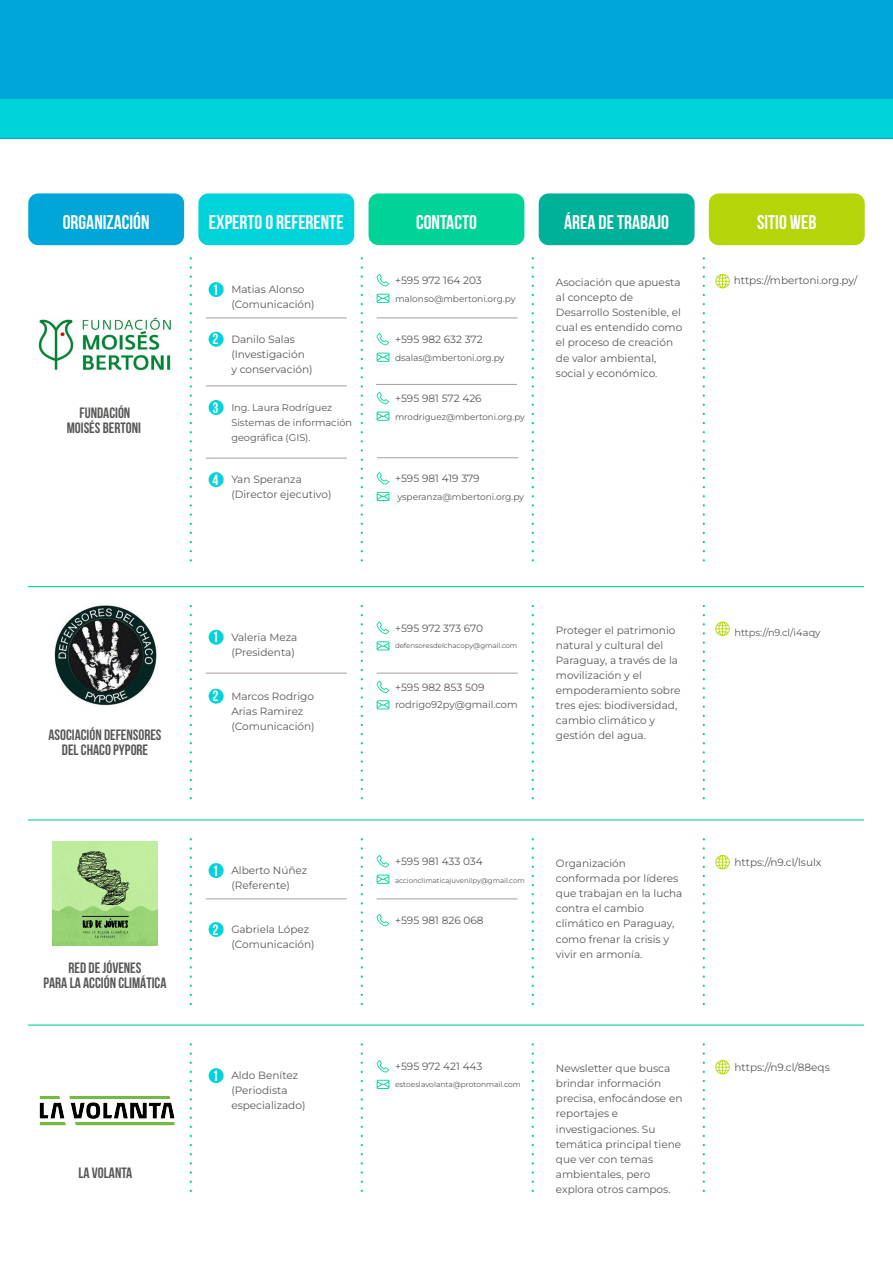
<style>
.page{position:relative;width:893px;height:1263px;background:#fff}
.page>*{position:absolute;margin:0;border:0;box-sizing:border-box;transform-origin:0 0}
.t1{font:700 19.8px "Bebas Neue";color:#fff}
.t2{font:700 15px/15px "Bebas Neue";color:#575756;text-align:center}
.t3{font:100 10.5px/15px "Montserrat";color:#575756}
.t4{font:100 9.9px "Montserrat";color:#575756}
.t5{font:100 9.75px/15px "Montserrat";color:#575756}
.t6{font:100 9px "Montserrat";color:#575756}
.t7{font:100 8.7px "Montserrat";color:#575756}
.t8{font:100 7.5px "Montserrat";color:#575756}
.t9{font:100 6.9px "Montserrat";color:#575756}
.s1{font-family:"Bebas Neue";font-weight:700;font-size:15px;color:#fff}
</style>
<div class="page">
<div style="left:0;top:0;width:893px;height:138px;background:#00a6d8"></div>
<div style="left:0;top:100px;width:893px;height:38px;background:#00d4da"></div>
<div style="left:28px;top:193px;width:156px;height:52px;background:#00a6d8;border-radius:10px"></div>
<div style="left:198px;top:193px;width:156px;height:52px;background:#00d4da;border-radius:10px"></div>
<div style="left:369px;top:193px;width:155px;height:52px;background:#00d398;border-radius:10px"></div>
<div style="left:539px;top:193px;width:156px;height:52px;background:#00b199;border-radius:10px"></div>
<div style="left:709px;top:193px;width:156px;height:52px;background:#b5d509;border-radius:10px"></div>
<svg style="left:190px;top:258px;width:2px;height:304px"></svg>
<svg style="left:361px;top:258px;width:2px;height:304px"></svg>
<svg style="left:532px;top:258px;width:2px;height:304px"></svg>
<svg style="left:703px;top:258px;width:2px;height:304px"></svg>
<div style="left:209px;top:282px;width:15px;height:15px;background:#00d4da;border-radius:50%"></div>
<svg style="left:377px;top:274px;width:12px;height:12px"></svg>
<svg style="left:377px;top:294px;width:12px;height:9px"></svg>
<hr style="left:377px;top:318px;width:141px;height:1px;background:#a89f9a">
<hr style="left:206px;top:318px;width:141px;height:1px;background:#a89f9a">
<div style="left:209px;top:332px;width:15px;height:15px;background:#00d4da;border-radius:50%"></div>
<svg style="left:377px;top:333px;width:12px;height:12px"></svg>
<svg style="left:377px;top:353px;width:12px;height:9px"></svg>
<hr style="left:376px;top:384px;width:141px;height:1px;background:#a89f9a">
<hr style="left:206px;top:385px;width:141px;height:1px;background:#a89f9a">
<hr style="left:206px;top:458px;width:141px;height:1px;background:#a89f9a">
<div style="left:209px;top:400px;width:15px;height:15px;background:#00d4da;border-radius:50%"></div>
<div style="left:209px;top:472px;width:15px;height:15px;background:#00d4da;border-radius:50%"></div>
<svg style="left:377px;top:392px;width:12px;height:12px"></svg>
<svg style="left:377px;top:412px;width:12px;height:9px"></svg>
<hr style="left:377px;top:457px;width:141px;height:1px;background:#a89f9a">
<svg style="left:377px;top:472px;width:12px;height:13px"></svg>
<svg style="left:377px;top:492px;width:12px;height:9px"></svg>
<svg style="left:715px;top:274px;width:15px;height:15px"></svg>
<img style="left:38px;top:317px;width:133px;height:54px">
<hr style="left:28px;top:586px;width:836px;height:1px;background:#00d398">
<svg style="left:190px;top:606px;width:2px;height:193px"></svg>
<svg style="left:361px;top:606px;width:2px;height:193px"></svg>
<svg style="left:532px;top:606px;width:2px;height:193px"></svg>
<svg style="left:703px;top:606px;width:2px;height:193px"></svg>
<div style="left:209px;top:630px;width:15px;height:15px;background:#00d4da;border-radius:50%"></div>
<svg style="left:377px;top:622px;width:12px;height:12px"></svg>
<svg style="left:377px;top:641px;width:12px;height:9px"></svg>
<hr style="left:377px;top:673px;width:141px;height:1px;background:#a89f9a">
<hr style="left:206px;top:673px;width:141px;height:1px;background:#a89f9a">
<div style="left:209px;top:689px;width:15px;height:15px;background:#00d4da;border-radius:50%"></div>
<svg style="left:377px;top:680px;width:12px;height:13px"></svg>
<svg style="left:377px;top:700px;width:12px;height:9px"></svg>
<svg style="left:715px;top:622px;width:15px;height:14px"></svg>
<img style="left:54px;top:603px;width:104px;height:104px">
<hr style="left:28px;top:819px;width:836px;height:1px;background:#00d398">
<svg style="left:190px;top:839px;width:2px;height:167px"></svg>
<svg style="left:361px;top:839px;width:2px;height:167px"></svg>
<svg style="left:532px;top:839px;width:2px;height:167px"></svg>
<svg style="left:703px;top:839px;width:2px;height:167px"></svg>
<div style="left:209px;top:863px;width:15px;height:15px;background:#00d4da;border-radius:50%"></div>
<svg style="left:377px;top:855px;width:12px;height:12px"></svg>
<svg style="left:377px;top:875px;width:12px;height:9px"></svg>
<hr style="left:377px;top:898px;width:141px;height:1px;background:#a89f9a">
<hr style="left:206px;top:898px;width:141px;height:1px;background:#a89f9a">
<div style="left:209px;top:922px;width:15px;height:15px;background:#00d4da;border-radius:50%"></div>
<svg style="left:377px;top:914px;width:12px;height:12px"></svg>
<svg style="left:715px;top:855px;width:15px;height:14px"></svg>
<img style="left:53px;top:841px;width:104px;height:104px">
<hr style="left:28px;top:1024px;width:836px;height:2px;background:#00d398">
<svg style="left:190px;top:1044px;width:2px;height:148px"></svg>
<svg style="left:361px;top:1044px;width:2px;height:148px"></svg>
<svg style="left:532px;top:1044px;width:2px;height:148px"></svg>
<svg style="left:703px;top:1044px;width:2px;height:148px"></svg>
<div style="left:209px;top:1068px;width:15px;height:15px;background:#00d4da;border-radius:50%"></div>
<svg style="left:377px;top:1060px;width:12px;height:12px"></svg>
<svg style="left:377px;top:1080px;width:12px;height:9px"></svg>
<svg style="left:715px;top:1060px;width:15px;height:15px"></svg>
<img style="left:39px;top:1095px;width:136px;height:31px">
<h1 class="t1" style="left:63px;top:211px;width:88px">ORGANIZACIÓN</h1>
<h1 class="t1" style="left:416px;top:211px;width:62px">CONTACTO</h1>
<h1 class="t1" style="left:564px;top:211px;width:106px">ÁREA DE TRABAJO</h1>
<h1 class="t1" style="left:757px;top:211px;width:61px">SITIO WEB</h1>
<h1 class="t1" style="left:209px;top:211px;width:136px">EXPERTO O REFERENTE</h1>
<h2 class="t2" style="left:67px;top:405px;width:76px">FUNDACIÓN<br>MOISÉS BERTONI</h2>
<p class="t3" style="left:395px;top:273px;width:88px">+595 972 164 203</p>
<p class="t3" style="left:734px;top:273px;width:125px">https://mbertoni.org.py/</p>
<p class="t6" style="left:395px;top:293px;width:122px">malonso@mbertoni.org.py</p>
<p class="t3" style="left:556px;top:275px;width:128px">Asociación que apuesta al concepto de<br>Desarrollo Sostenible, el cual es entendido como el proceso de creación de valor ambiental, social y económico.</p>
<p class="t3" style="left:231px;top:282px;width:85px;text-indent:-19px"><span class="s1">1</span> Matias Alonso (Comunicación)</p>
<p class="t3" style="left:231px;top:331px;width:83px;text-indent:-19px"><span class="s1">2</span> Danilo Salas (Investigación y conservación)</p>
<p class="t3" style="left:395px;top:332px;width:89px">+595 982 632 372</p>
<p class="t6" style="left:395px;top:352px;width:111px">dsalas@mbertoni.org.py</p>
<p class="t5" style="left:231px;top:400px;width:122px;text-indent:-19px"><span class="s1">3</span> Ing. Laura Rodríguez<br>Sistemas de información geográfica (GIS).</p>
<p class="t3" style="left:231px;top:472px;width:102px;text-indent:-19px"><span class="s1">4</span> Yan Speranza (Director ejecutivo)</p>
<p class="t3" style="left:395px;top:391px;width:88px">+595 981 572 426</p>
<p class="t7" style="left:395px;top:411px;width:131px">mrodriguez@mbertoni.org.py</p>
<p class="t3" style="left:395px;top:471px;width:86px">+595 981 419 379</p>
<p class="t6" style="left:397px;top:491px;width:128px">ysperanza@mbertoni.org.py</p>
<h2 class="t2" style="left:48px;top:727px;width:115px">ASOCIACIÓN DEFENSORES<br>DEL CHACO PYPORE</h2>
<h2 class="t2" style="left:44px;top:960px;width:124px">RED DE JÓVENES<br>PARA LA ACCIÓN CLIMÁTICA</h2>
<h2 class="t2" style="left:78px;top:1165px;width:55px">LA VOLANTA</h2>
<p class="t3" style="left:213px;top:629px;width:86px;text-align:right"><span class="s1">1</span> Valeria Meza (Presidenta)</p>
<p class="t3" style="left:231px;top:688px;width:85px;text-indent:-19px"><span class="s1">2</span> Marcos Rodrigo<br>Arias Ramirez (Comunicación)</p>
<p class="t3" style="left:213px;top:862px;width:96px;text-align:center"><span class="s1">1</span> Alberto Núñez (Referente)</p>
<p class="t3" style="left:231px;top:921px;width:85px;text-indent:-19px"><span class="s1">2</span> Gabriela López (Comunicación)</p>
<p class="t3" style="left:231px;top:1068px;width:76px;text-indent:-19px"><span class="s1">1</span> Aldo Benítez (Periodista especializado)</p>
<p class="t3" style="left:395px;top:620px;width:90px">+595 972 373 670</p>
<p class="t9" style="left:395px;top:641px;width:124px">defensoresdelchacopy@gmail.com</p>
<p class="t3" style="left:395px;top:679px;width:91px">+595 982 853 509</p>
<p class="t4" style="left:395px;top:698px;width:124px">rodrigo92py@gmail.com</p>
<p class="t3" style="left:556px;top:622px;width:126px">Proteger el patrimonio natural y cultural del<br>Paraguay, a través de la movilización y el empoderamiento sobre tres ejes: biodiversidad, cambio climático y gestión del agua.</p>
<p class="t3" style="left:395px;top:854px;width:89px">+595 981 433 034</p>
<p class="t9" style="left:395px;top:876px;width:131px">accionclimaticajuvenilpy@gmail.com</p>
<p class="t3" style="left:395px;top:913px;width:90px">+595 981 826 068</p>
<p class="t3" style="left:556px;top:856px;width:128px">Organización conformada por líderes que trabajan en la lucha contra el cambio climático en Paraguay, como frenar la crisis y vivir en armonía.</p>
<p class="t3" style="left:395px;top:1059px;width:89px">+595 972 421 443</p>
<p class="t8" style="left:395px;top:1079px;width:127px">estoeslavolanta@protonmail.com</p>
<p class="t3" style="left:556px;top:1061px;width:128px">Newsletter que busca brindar información precisa, enfocándose en reportajes e investigaciones. Su temática principal tiene que ver con temas ambientales, pero explora otros campos.</p>
<p class="t5" style="left:734px;top:624px;width:88px">https://n9.cl/i4aqy</p>
<p class="t3" style="left:734px;top:855px;width:88px">https://n9.cl/lsulx</p>
<p class="t3" style="left:734px;top:1060px;width:97px">https://n9.cl/88eqs</p>
</div>
